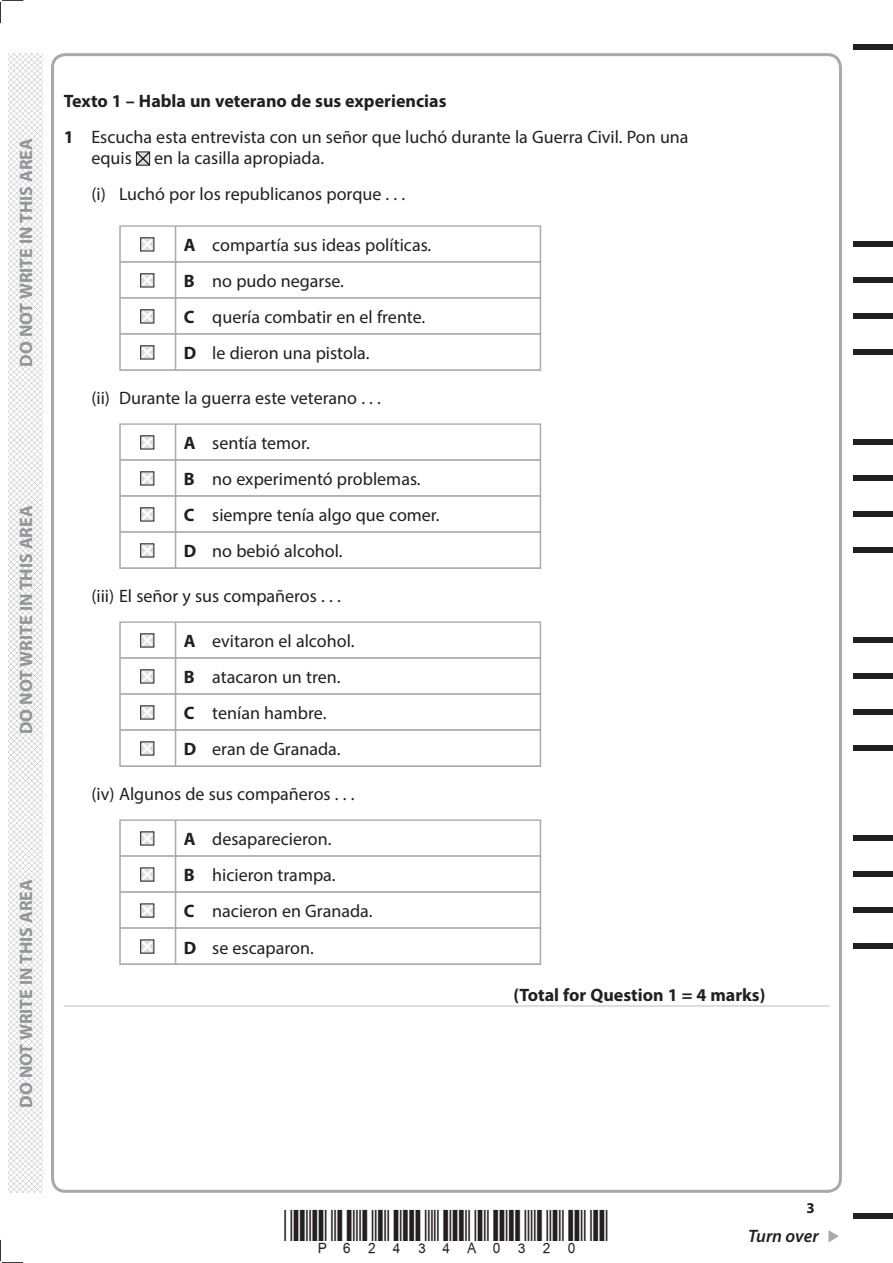
<style>
.page{position:relative;width:893px;height:1263px;background:#fff}
.page>*{position:absolute;margin:0;border:0;box-sizing:border-box;transform-origin:0 0}
.t1{font:39px "Bar Code 39 c HR";color:#231f20}
.t2{font:18px/36px "Myriad Pro";color:#231f20}
.t3{font:700 18px "Myriad Pro";color:#939598}
.t4{font:700 18px "Myriad Pro";color:#231f20}
.t5{font:italic 600 18px "Myriad Pro";letter-spacing:-.005em;color:#231f20}
.t6{font:700 15px "Myriad Pro";color:#231f20}
.s1{font-weight:700}
</style>
<div class="page">
<svg style="left:828px;top:1230px;width:11px;height:12px"></svg>
<div style="left:853px;top:44px;width:40px;height:5px;background:#231f20"></div>
<div style="left:853px;top:1214px;width:40px;height:5px;background:#231f20"></div>
<svg style="left:0;top:0;width:23px;height:23px"></svg>
<svg style="left:0;top:1240px;width:23px;height:23px"></svg>
<img style="left:9px;top:53px;width:34px;height:1140px">
<div style="left:119px;top:225px;width:422px;height:38px;background:#bebfc2"></div>
<div style="left:121px;top:227px;width:419px;height:34px;background:#fff"></div>
<div style="left:119px;top:261px;width:422px;height:38px;background:#bdbec1"></div>
<div style="left:121px;top:263px;width:419px;height:34px;background:#fff"></div>
<div style="left:119px;top:297px;width:422px;height:38px;background:#bdbec1"></div>
<div style="left:121px;top:299px;width:419px;height:34px;background:#fff"></div>
<div style="left:119px;top:333px;width:422px;height:38px;background:#bdbdc0"></div>
<div style="left:121px;top:335px;width:419px;height:34px;background:#fff"></div>
<div style="left:119px;top:423px;width:422px;height:38px;background:#bcbcbf"></div>
<div style="left:121px;top:425px;width:419px;height:34px;background:#fff"></div>
<div style="left:119px;top:459px;width:422px;height:38px;background:#bbbcbf"></div>
<div style="left:121px;top:461px;width:419px;height:34px;background:#fff"></div>
<div style="left:119px;top:495px;width:422px;height:38px;background:#bbbbbf"></div>
<div style="left:121px;top:497px;width:419px;height:34px;background:#fff"></div>
<div style="left:119px;top:531px;width:422px;height:38px;background:#babbbe"></div>
<div style="left:121px;top:533px;width:419px;height:34px;background:#fff"></div>
<div style="left:119px;top:621px;width:422px;height:38px;background:#b9babd"></div>
<div style="left:121px;top:623px;width:419px;height:34px;background:#fff"></div>
<div style="left:119px;top:657px;width:422px;height:38px;background:#b9babd"></div>
<div style="left:121px;top:659px;width:419px;height:34px;background:#fff"></div>
<div style="left:119px;top:693px;width:422px;height:38px;background:#b9b9bd"></div>
<div style="left:121px;top:695px;width:419px;height:34px;background:#fff"></div>
<div style="left:119px;top:729px;width:422px;height:38px;background:#babbbe"></div>
<div style="left:121px;top:731px;width:419px;height:34px;background:#fff"></div>
<div style="left:119px;top:819px;width:422px;height:38px;background:#b7b8bb"></div>
<div style="left:121px;top:821px;width:419px;height:34px;background:#fff"></div>
<div style="left:119px;top:855px;width:422px;height:38px;background:#b7b7bb"></div>
<div style="left:121px;top:857px;width:419px;height:34px;background:#fff"></div>
<div style="left:119px;top:891px;width:422px;height:38px;background:#b6b7ba"></div>
<div style="left:121px;top:893px;width:419px;height:34px;background:#fff"></div>
<div style="left:119px;top:927px;width:422px;height:38px;background:#babbbe"></div>
<div style="left:121px;top:929px;width:419px;height:34px;background:#fff"></div>
<hr style="left:64px;top:1005px;width:765px;height:2px;background:#d1d2d4">
<svg style="left:135px;top:151px;width:16px;height:15px"></svg>
<svg style="left:140px;top:237px;width:15px;height:15px"></svg>
<hr style="left:175px;top:226px;width:1px;height:36px;background:#a8a9ad">
<svg style="left:140px;top:273px;width:15px;height:15px"></svg>
<hr style="left:175px;top:262px;width:1px;height:36px;background:#a8a9ad">
<svg style="left:140px;top:309px;width:15px;height:15px"></svg>
<hr style="left:175px;top:298px;width:1px;height:36px;background:#a8a9ad">
<svg style="left:140px;top:345px;width:15px;height:15px"></svg>
<hr style="left:175px;top:334px;width:1px;height:36px;background:#a8a9ad">
<svg style="left:140px;top:435px;width:15px;height:15px"></svg>
<hr style="left:175px;top:424px;width:1px;height:36px;background:#a8a9ad">
<svg style="left:140px;top:471px;width:15px;height:15px"></svg>
<hr style="left:175px;top:460px;width:1px;height:36px;background:#a8a9ad">
<svg style="left:140px;top:507px;width:15px;height:15px"></svg>
<hr style="left:175px;top:496px;width:1px;height:36px;background:#a8a9ad">
<svg style="left:140px;top:543px;width:15px;height:15px"></svg>
<hr style="left:175px;top:532px;width:1px;height:36px;background:#a8a9ad">
<svg style="left:140px;top:633px;width:15px;height:15px"></svg>
<hr style="left:175px;top:622px;width:1px;height:36px;background:#a8a9ad">
<svg style="left:140px;top:669px;width:15px;height:15px"></svg>
<hr style="left:175px;top:658px;width:1px;height:36px;background:#a8a9ad">
<svg style="left:140px;top:705px;width:15px;height:15px"></svg>
<hr style="left:175px;top:694px;width:1px;height:36px;background:#a8a9ad">
<svg style="left:140px;top:741px;width:15px;height:15px"></svg>
<hr style="left:175px;top:730px;width:1px;height:36px;background:#a8a9ad">
<svg style="left:140px;top:831px;width:15px;height:15px"></svg>
<hr style="left:175px;top:820px;width:1px;height:36px;background:#a8a9ad">
<svg style="left:140px;top:867px;width:15px;height:15px"></svg>
<hr style="left:175px;top:856px;width:1px;height:36px;background:#a8a9ad">
<svg style="left:140px;top:903px;width:15px;height:15px"></svg>
<hr style="left:175px;top:892px;width:1px;height:36px;background:#a8a9ad">
<svg style="left:140px;top:939px;width:15px;height:15px"></svg>
<hr style="left:175px;top:928px;width:1px;height:36px;background:#a8a9ad">
<div style="left:853px;top:241px;width:40px;height:6px;background:#231f20"></div>
<div style="left:853px;top:277px;width:40px;height:6px;background:#231f20"></div>
<div style="left:853px;top:313px;width:40px;height:6px;background:#231f20"></div>
<div style="left:853px;top:349px;width:40px;height:6px;background:#231f20"></div>
<div style="left:853px;top:439px;width:40px;height:6px;background:#231f20"></div>
<div style="left:853px;top:475px;width:40px;height:6px;background:#231f20"></div>
<div style="left:853px;top:511px;width:40px;height:6px;background:#231f20"></div>
<div style="left:853px;top:547px;width:40px;height:6px;background:#231f20"></div>
<div style="left:853px;top:637px;width:40px;height:6px;background:#231f20"></div>
<div style="left:853px;top:673px;width:40px;height:6px;background:#231f20"></div>
<div style="left:853px;top:709px;width:40px;height:6px;background:#231f20"></div>
<div style="left:853px;top:745px;width:40px;height:6px;background:#231f20"></div>
<div style="left:853px;top:835px;width:40px;height:6px;background:#231f20"></div>
<div style="left:853px;top:871px;width:40px;height:6px;background:#231f20"></div>
<div style="left:853px;top:907px;width:40px;height:6px;background:#231f20"></div>
<div style="left:853px;top:943px;width:40px;height:6px;background:#231f20"></div>
<p class="t3" style="left:14px;top:367px;width:230px;rotate:-90deg">DO NOT WRITE IN THIS AREA</p>
<p class="t3" style="left:14px;top:734px;width:230px;rotate:-90deg">DO NOT WRITE IN THIS AREA</p>
<p class="t3" style="left:14px;top:1108px;width:230px;rotate:-90deg">DO NOT WRITE IN THIS AREA</p>
<p class="t2" style="left:64px;top:83px;width:626px"><span class="s1">Texto 1 – Habla un veterano de sus experiencias<br>1</span> Escucha esta entrevista con un señor que luchó durante la Guerra Civil. Pon una</p>
<p class="t2" style="left:91px;top:140px;width:315px">equis en la casilla apropiada.<br>(i) Luchó por los republicanos porque . . .</p>
<p class="t2" style="left:184px;top:227px;width:249px"><span class="s1">A</span> compartía sus ideas políticas.<br><span class="s1">B</span> no pudo negarse.<br><span class="s1">C</span> quería combatir en el frente.<br><span class="s1">D</span> le dieron una pistola.</p>
<p class="t2" style="left:91px;top:380px;width:291px">(ii) Durante la guerra este veterano . . .</p>
<p class="t2" style="left:184px;top:425px;width:257px"><span class="s1">A</span> sentía temor.<br><span class="s1">B</span> no experimentó problemas.<br><span class="s1">C</span> siempre tenía algo que comer.<br><span class="s1">D</span> no bebió alcohol.</p>
<p class="t2" style="left:91px;top:578px;width:251px">(iii) El señor y sus compañeros . . .</p>
<p class="t2" style="left:184px;top:623px;width:172px"><span class="s1">A</span> evitaron el alcohol.<br><span class="s1">B</span> atacaron un tren.<br><span class="s1">C</span> tenían hambre.<br><span class="s1">D</span> eran de Granada.</p>
<p class="t2" style="left:91px;top:776px;width:264px">(iv) Algunos de sus compañeros . . .</p>
<p class="t2" style="left:184px;top:821px;width:190px"><span class="s1">A</span> desaparecieron.<br><span class="s1">B</span> hicieron trampa.<br><span class="s1">C</span> nacieron en Granada.<br><span class="s1">D</span> se escaparon.</p>
<p class="t4" style="left:513px;top:983px;width:254px">(Total for Question 1 = 4 marks)</p>
<h1 class="t1" style="left:384px;top:1199px;width:76px">✔✓✔</h1>
<p class="t6" style="left:806px;top:1198px;width:10px">3</p>
<p class="t5" style="left:748px;top:1225px;width:72px">Turn over</p>
</div>
